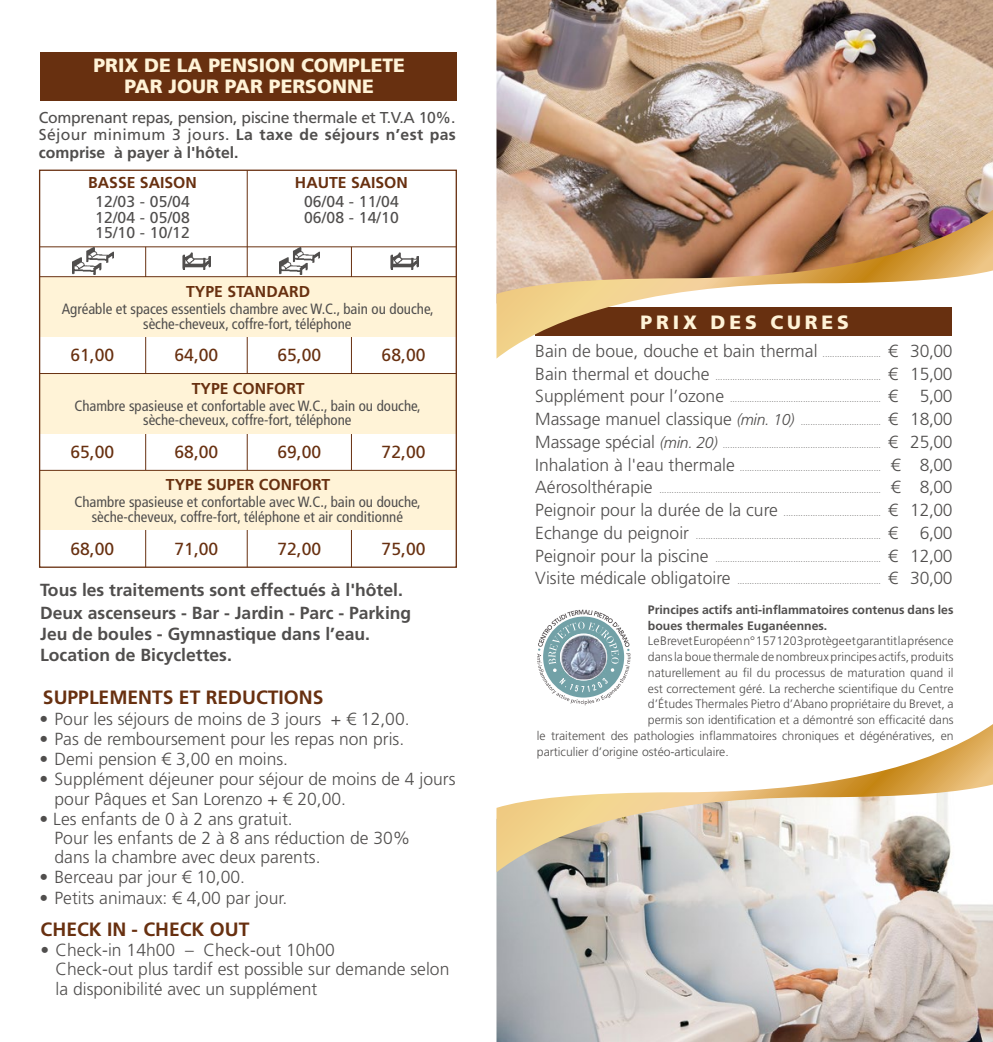
<style>
.page{position:relative;width:993px;height:1042px;background:#fff}
.page>*{position:absolute;margin:0;border:0;box-sizing:border-box;transform-origin:0 0}
.t1{font:900 19.25px/21px "Frutiger LT Std";color:#fff3d7;text-align:center}
.t2{font:700 19.25px "Frutiger LT Std";color:#683010}
.t3{font:900 19.25px "Frutiger LT Std";letter-spacing:.2em;color:#fff3d7}
.t4{font:300 17.5px/19.2px "Frutiger LT Std";color:#504e4d}
.t5{font:700 17.5px/22.8px "Frutiger LT Std";color:#504e4d}
.t6{font:17.5px "Frutiger LT Std";color:#683010}
.t7{font:15.75px/17.5px "Frutiger LT Std";letter-spacing:-.02em;color:#504e4d;text-align:justify}
.t8{font:700 15.75px "Frutiger LT Std";color:#683010}
.t9{font:15.75px/15.8px "Frutiger LT Std";letter-spacing:.01em;color:#504e4d}
.t10{font:condensed 14.88px/14.9px "Frutiger LT Std";color:#504e4d;text-align:center}
.t11{font:300 12.25px "Frutiger LT Std";color:#504e4d}
.t12{font:700 12.25px/15.8px "Frutiger LT Std";color:#504e4d}
.t13{font:300 8.75px "Frutiger LT Std";color:#504e4d}
.s1{font-weight:700}
.s2{font-size:8.75px}
.s3{font-size:17.5px}
.s4{font-style:italic;font-size:15.75px}
</style>
<div class="page">
<hr style="left:247px;top:170px;width:1px;height:397px;background:#683010">
<hr style="left:145px;top:247px;width:1px;height:320px;background:#683010">
<hr style="left:351px;top:247px;width:1px;height:320px;background:#683010">
<div style="left:40px;top:277px;width:416px;height:60px;background:#fff3d7"></div>
<div style="left:40px;top:374px;width:416px;height:60px;background:#fff3d7"></div>
<div style="left:40px;top:471px;width:416px;height:59px;background:#fff3d7"></div>
<hr style="left:40px;top:373px;width:416px;height:1px;background:#683010">
<hr style="left:40px;top:470px;width:416px;height:1px;background:#683010">
<hr style="left:40px;top:276px;width:416px;height:1px;background:#683010">
<hr style="left:40px;top:246px;width:416px;height:1px;background:#683010">
<div style="left:40px;top:52px;width:416px;height:48px;background:#683010"></div>
<img style="left:496px;top:872px;width:496px;height:170px">
<svg style="left:496px;top:725px;width:496px;height:147px"></svg>
<img style="left:496px;top:0;width:496px;height:210px">
<svg style="left:496px;top:210px;width:496px;height:148px"></svg>
<svg style="left:537px;top:610px;width:93px;height:95px"></svg>
<img style="left:182px;top:253px;width:28px;height:17px">
<img style="left:390px;top:253px;width:28px;height:17px">
<img style="left:73px;top:248px;width:40px;height:27px">
<img style="left:279px;top:248px;width:40px;height:27px">
<h1 class="t1" style="left:93px;top:55px;width:313px">PRIX DE LA PENSION COMPLETE<br>PAR JOUR PAR PERSONNE</h1>
<h3 class="t7" style="left:39px;top:108px;width:418px">Comprenant repas, pension, piscine thermale et T.V.A 10%.<br>Séjour minimum 3 jours. <span class="s1">La taxe de séjours n’est pas comprise à payer à l'hôtel.</span></h3>
<h3 class="t8" style="left:88px;top:173px;width:110px">BASSE SAISON</h3>
<h3 class="t7" style="left:95px;top:193px;width:96px;line-height:15.8px">12/03 - 05/04<br>12/04 - 05/08<br>15/10 - 10/12</h3>
<h3 class="t8" style="left:295px;top:173px;width:114px">HAUTE SAISON</h3>
<h3 class="t9" style="left:304px;top:193px;width:96px">06/04 - 11/04<br>06/08 - 14/10</h3>
<h3 class="t8" style="left:186px;top:283px;width:125px">TYPE STANDARD</h3>
<h3 class="t10" style="left:62px;top:301px;width:373px">Agréable et spaces essentiels chambre avec W.C., bain ou douche, sèche-cheveux, coffre-fort, téléphone</h3>
<h2 class="t6" style="left:70px;top:345px;width:45px">61,00</h2>
<h2 class="t6" style="left:174px;top:345px;width:45px">64,00</h2>
<h2 class="t6" style="left:277px;top:345px;width:45px">65,00</h2>
<h2 class="t6" style="left:381px;top:345px;width:45px">68,00</h2>
<h3 class="t8" style="left:192px;top:380px;width:114px">TYPE CONFORT</h3>
<h3 class="t10" style="left:74px;top:398px;width:348px">Chambre spasieuse et confortable avec W.C., bain ou douche, sèche-cheveux, coffre-fort, téléphone</h3>
<h2 class="t6" style="left:70px;top:442px;width:45px">65,00</h2>
<h2 class="t6" style="left:174px;top:442px;width:45px">68,00</h2>
<h2 class="t6" style="left:277px;top:442px;width:45px">69,00</h2>
<h2 class="t6" style="left:381px;top:442px;width:45px">72,00</h2>
<h3 class="t8" style="left:166px;top:475px;width:166px">TYPE SUPER CONFORT</h3>
<h3 class="t10" style="left:74px;top:495px;width:348px">Chambre spasieuse et confortable avec W.C., bain ou douche, sèche-cheveux, coffre-fort, téléphone et air conditionné</h3>
<h2 class="t6" style="left:277px;top:538px;width:45px">72,00</h2>
<h2 class="t5" style="left:40px;top:579px;width:372px">Tous les traitements sont effectués à l'hôtel.<br>Deux ascenseurs - Bar - Jardin - Parc - Parking</h2>
<h2 class="t5" style="left:40px;top:624px;width:331px;line-height:21px">Jeu de boules - Gymnastique dans l’eau.<br>Location de Bicyclettes.</h2>
<h2 class="t6" style="left:70px;top:538px;width:45px">68,00</h2>
<h2 class="t6" style="left:174px;top:538px;width:45px">71,00</h2>
<h2 class="t6" style="left:381px;top:538px;width:45px">75,00</h2>
<h1 class="t2" style="left:43px;top:686px;width:282px">SUPPLEMENTS ET REDUCTIONS</h1>
<h2 class="t4" style="left:40px;top:709px;width:371px">• Pour les séjours de moins de 3 jours + € 12,00.</h2>
<h2 class="t4" style="left:40px;top:730px;width:366px">• Pas de remboursement pour les repas non pris.</h2>
<h2 class="t4" style="left:40px;top:750px;width:250px">• Demi pension € 3,00 en moins.</h2>
<h2 class="t4" style="left:54px;top:770px;width:402px;text-indent:-15px">• Supplément déjeuner pour séjour de moins de 4 jours pour Pâques et San Lorenzo + € 20,00.</h2>
<h2 class="t4" style="left:54px;top:809px;width:357px;text-indent:-15px">• Les enfants de 0 à 2 ans gratuit.<br>Pour les enfants de 2 à 8 ans réduction de 30% dans la chambre avec deux parents.</h2>
<h2 class="t4" style="left:40px;top:868px;width:207px">• Berceau par jour € 10,00.</h2>
<h2 class="t4" style="left:40px;top:888px;width:249px">• Petits animaux: € 4,00 par jour.</h2>
<h1 class="t2" style="left:41px;top:918px;width:210px">CHECK IN - CHECK OUT</h1>
<h2 class="t4" style="left:56px;top:941px;width:395px;text-indent:-15px">• Check-in 14h00 – Check-out 10h00<br>Check-out plus tardif est possible sur demande selon la disponibilité avec un supplément</h2>
<h1 class="t3" style="left:640px;top:311px;width:210px">PRIX DES CURES</h1>
<h2 class="t4" style="left:535px;top:341px;width:419px">Bain de boue, douche et bain thermal <span class="s2">........................</span> € 30,00</h2>
<p class="t13" style="left:535px;top:371px;width:419px"><span class="s3">Bain thermal et douche</span> .................................................................... <span class="s3">€ 15,00</span></p>
<p class="t13" style="left:535px;top:394px;width:419px"><span class="s3">Supplément pour l’ozone</span> .............................................................. <span class="s3">€ 5,00</span></p>
<p class="t13" style="left:535px;top:417px;width:419px"><span class="s3">Massage manuel classique</span> <span class="s4">(min. 10)</span> ................................. <span class="s3">€ 18,00</span></p>
<p class="t13" style="left:535px;top:440px;width:419px"><span class="s3">Massage spécial</span> <span class="s4">(min. 20)</span> ................................................................. <span class="s3">€ 25,00</span></p>
<p class="t13" style="left:535px;top:462px;width:419px"><span class="s3">Inhalation à l'eau thermale</span> .......................................................... <span class="s3">€ 8,00</span></p>
<p class="t13" style="left:535px;top:485px;width:419px"><span class="s3">Aérosolthérapie</span> ........................................................................................... <span class="s3">€ 8,00</span></p>
<p class="t13" style="left:535px;top:508px;width:419px"><span class="s3">Peignoir pour la durée de la cure</span> ........................................ <span class="s3">€ 12,00</span></p>
<p class="t13" style="left:535px;top:531px;width:419px"><span class="s3">Echange du peignoir</span> ............................................................................ <span class="s3">€ 6,00</span></p>
<p class="t13" style="left:535px;top:553px;width:419px"><span class="s3">Peignoir pour la piscine</span> .................................................................... <span class="s3">€ 12,00</span></p>
<p class="t13" style="left:535px;top:576px;width:419px"><span class="s3">Visite médicale obligatoire</span> ........................................................... <span class="s3">€ 30,00</span></p>
<h3 class="t12" style="left:647px;top:602px;width:307px">Principes actifs anti-inflammatoires contenus dans les boues thermales Euganéennes.</h3>
<h3 class="t11" style="left:647px;top:634px;width:307px">Le Brevet Européen n° 1571203 protège et garantit la présence</h3>
<h3 class="t11" style="left:647px;top:650px;width:307px">dans la boue thermale de nombreux principes actifs, produits</h3>
<h3 class="t11" style="left:647px;top:666px;width:307px">naturellement au fil du processus de maturation quand il</h3>
<h3 class="t11" style="left:647px;top:681px;width:307px">est correctement géré. La recherche scientifique du Centre</h3>
<h3 class="t11" style="left:647px;top:697px;width:307px">d’Études Thermales Pietro d’Abano propriétaire du Brevet, a</h3>
<h3 class="t11" style="left:647px;top:713px;width:307px">permis son identification et a démontré son efficacité dans</h3>
<h3 class="t11" style="left:536px;top:729px;width:418px">le traitement des pathologies inflammatoires chroniques et dégénératives, en</h3>
<h3 class="t11" style="left:536px;top:744px;width:193px">particulier d’origine ostéo-articulaire.</h3>
</div>
